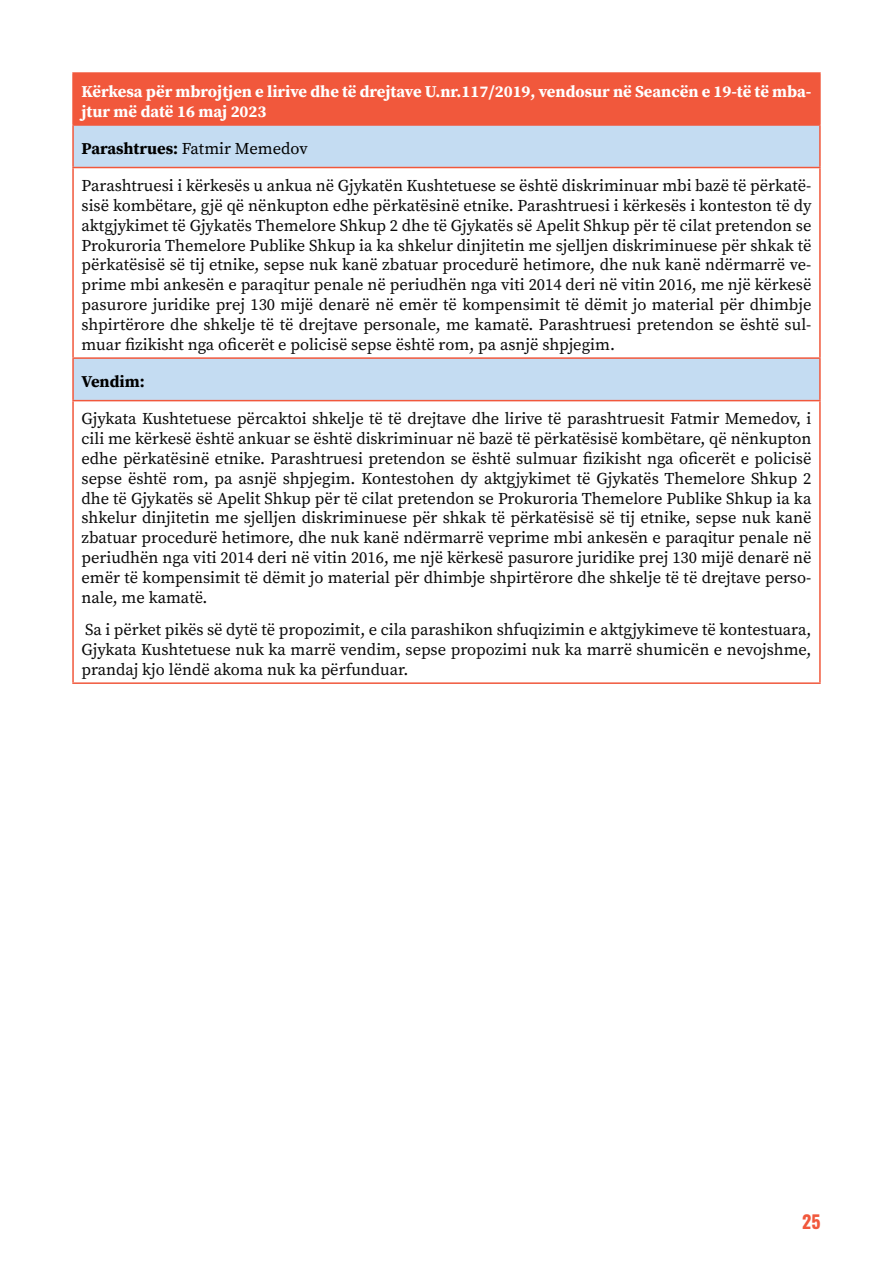
<style>
.page{position:relative;width:893px;height:1263px;background:#fff}
.page>*{position:absolute;margin:0;border:0;box-sizing:border-box;transform-origin:0 0}
.t1{font:700 18px "Oswald";color:#f1583c}
.t2{font:16.5px/19.8px "Source Serif Pro";color:#0a0a0a;text-align:justify}
.t3{font:700 16.5px/19.8px "Source Serif Pro";color:#fff}
.t4{font:16.5px "Source Serif Pro";color:#000}
.t5{font:700 16.5px "Source Serif Pro";color:#000}
.s1{font-weight:700}
</style>
<div class="page">
<div style="left:73px;top:73px;width:747px;height:52px;background:#f1583c"></div>
<svg style="left:74px;top:126px;width:745px;height:274px"></svg>
<hr style="left:72px;top:72px;width:749px;height:2px;background:#f1583c">
<hr style="left:72px;top:74px;width:2px;height:50px;background:#f1583c">
<hr style="left:819px;top:74px;width:2px;height:50px;background:#f1583c">
<hr style="left:72px;top:124px;width:749px;height:2px;background:#f1583c">
<hr style="left:72px;top:126px;width:2px;height:41px;background:#f1583c">
<hr style="left:819px;top:126px;width:2px;height:41px;background:#f1583c">
<hr style="left:72px;top:359px;width:2px;height:41px;background:#f1583c">
<hr style="left:819px;top:359px;width:2px;height:41px;background:#f1583c">
<hr style="left:72px;top:167px;width:749px;height:1px;background:#f1583c">
<hr style="left:72px;top:168px;width:2px;height:189px;background:#f1583c">
<hr style="left:819px;top:168px;width:2px;height:189px;background:#f1583c">
<hr style="left:72px;top:357px;width:749px;height:2px;background:#f1583c">
<hr style="left:72px;top:400px;width:749px;height:1px;background:#f1583c">
<hr style="left:72px;top:401px;width:2px;height:281px;background:#f1583c">
<hr style="left:819px;top:401px;width:2px;height:281px;background:#f1583c">
<hr style="left:72px;top:682px;width:749px;height:2px;background:#f1583c">
<p class="t3" style="left:82px;top:81px;width:731px">Kërkesa për mbrojtjen e lirive dhe të drejtave U.nr.117/2019, vendosur në Seancën e 19-të të mba&shy;jtur më datë 16 maj 2023</p>
<p class="t4" style="left:82px;top:137px;width:228px"><span class="s1">Parashtrues:</span> Fatmir Memedov</p>
<p class="t2" style="left:82px;top:176px;width:731px">Parashtruesi i kërkesës u ankua në Gjykatën Kushtetuese se është diskriminuar mbi bazë të përkatë&shy;sisë kombëtare, gjë që nënkupton edhe përkatësinë etnike. Parashtruesi i kërkesës i konteston të dy aktgjykimet të Gjykatës Themelore Shkup 2 dhe të Gjykatës së Apelit Shkup për të cilat pretendon se Prokuroria Themelore Publike Shkup ia ka shkelur dinjitetin me sjelljen diskriminuese për shkak të përkatësisë së tij etnike, sepse nuk kanë zbatuar procedurë hetimore, dhe nuk kanë ndërmarrë ve&shy;prime mbi ankesën e paraqitur penale në periudhën nga viti 2014 deri në vitin 2016, me një kërkesë pasurore juridike prej 130 mijë denarë në emër të kompensimit të dëmit jo material për dhimbje shpirtërore dhe shkelje të të drejtave personale, me kamatë. Parashtruesi pretendon se është sul&shy;muar fizikisht nga oficerët e policisë sepse është rom, pa asnjë shpjegim.</p>
<p class="t5" style="left:82px;top:370px;width:65px">Vendim:</p>
<p class="t2" style="left:82px;top:409px;width:731px">Gjykata Kushtetuese përcaktoi shkelje të të drejtave dhe lirive të parashtruesit Fatmir Memedov, i cili me kërkesë është ankuar se është diskriminuar në bazë të përkatësisë kombëtare, që nënkupton edhe përkatësinë etnike. Parashtruesi pretendon se është sulmuar fizikisht nga oficerët e policisë sepse është rom, pa asnjë shpjegim. Kontestohen dy aktgjykimet të Gjykatës Themelore Shkup 2 dhe të Gjykatës së Apelit Shkup për të cilat pretendon se Prokuroria Themelore Publike Shkup ia ka shkelur dinjitetin me sjelljen diskriminuese për shkak të përkatësisë së tij etnike, sepse nuk kanë zbatuar procedurë hetimore, dhe nuk kanë ndërmarrë veprime mbi ankesën e paraqitur penale në periudhën nga viti 2014 deri në vitin 2016, me një kërkesë pasurore juridike prej 130 mijë denarë në emër të kompensimit të dëmit jo material për dhimbje shpirtërore dhe shkelje të të drejtave perso&shy;nale, me kamatë.</p>
<p class="t2" style="left:82px;top:620px;width:731px">Sa i përket pikës së dytë të propozimit, e cila parashikon shfuqizimin e aktgjykimeve të kontestuara, Gjykata Kushtetuese nuk ka marrë vendim, sepse propozimi nuk ka marrë shumicën e nevojshme, prandaj kjo lëndë akoma nuk ka përfunduar.</p>
<p class="t1" style="left:802px;top:1206px;width:20px">25</p>
</div>
